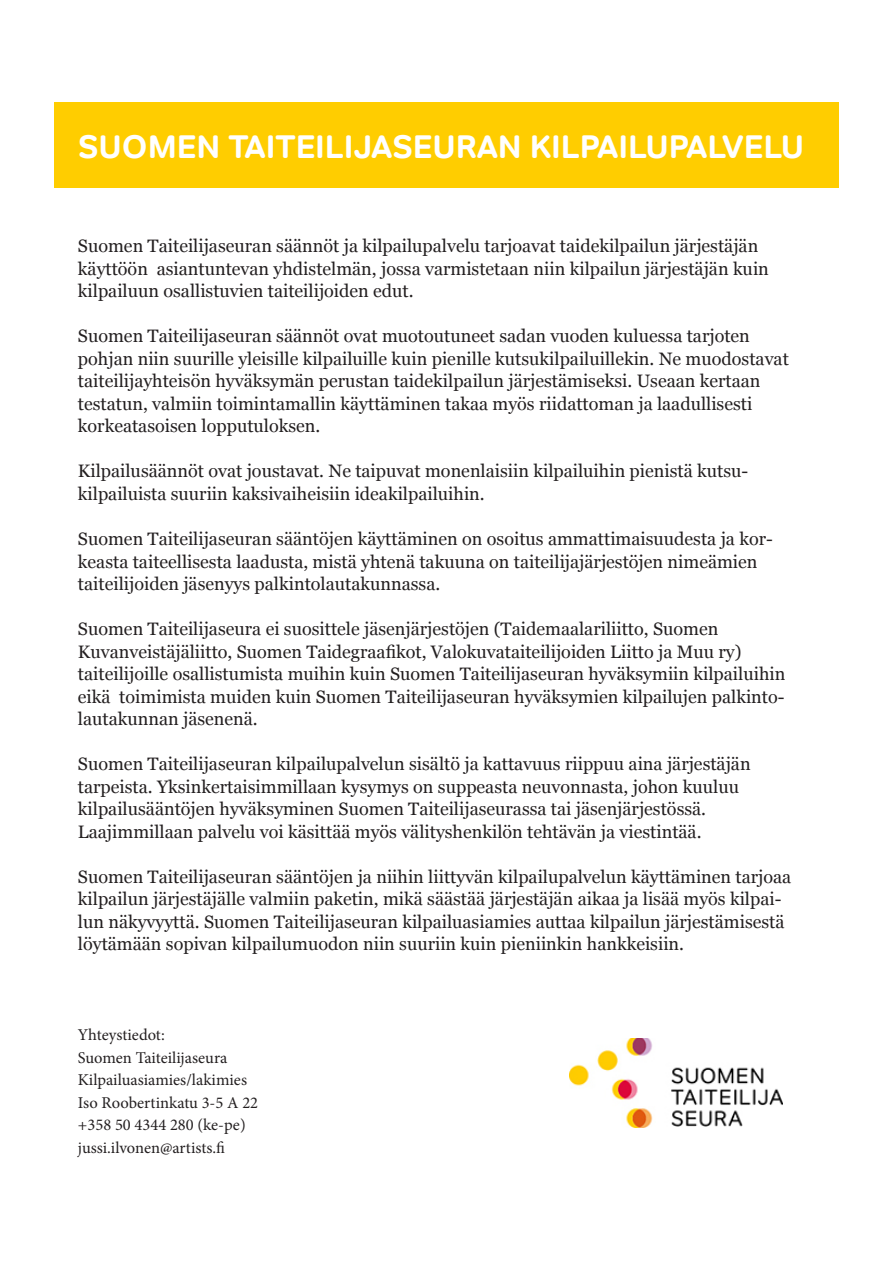
<style>
.page{position:relative;width:893px;height:1263px;background:#fff}
.page>*{position:absolute;margin:0;border:0;box-sizing:border-box;transform-origin:0 0}
.t1{font:700 33px "Tondo";color:#fff}
.t2{font:18px/22.5px "Georgia";color:#231f20}
.t3{font:16.5px "Minion Pro";color:#231f20}
</style>
<div class="page">
<div style="left:54px;top:102px;width:785px;height:85px;background:#ffcd00"></div>
<img style="left:570px;top:1038px;width:213px;height:89px">
<p class="t1" style="left:78px;top:127px;width:727px">SUOMEN TAITEILIJASEURAN KILPAILUPALVELU</p>
<p class="t2" style="left:78px;top:235px;width:692px">Suomen Taiteilijaseuran säännöt ja kilpailupalvelu tarjoavat taidekilpailun järjestäjän käyttöön asiantuntevan yhdistelmän, jossa varmistetaan niin kilpailun järjestäjän kuin kilpailuun osallistuvien taiteilijoiden edut.</p>
<p class="t2" style="left:78px;top:325px;width:712px">Suomen Taiteilijaseuran säännöt ovat muotoutuneet sadan vuoden kuluessa tarjoten pohjan niin suurille yleisille kilpailuille kuin pienille kutsukilpailuillekin. Ne muodostavat taiteilijayhteisön hyväksymän perustan taidekilpailun järjestämiseksi. Useaan kertaan</p>
<p class="t2" style="left:78px;top:393px;width:676px">testatun, valmiin toimintamallin käyttäminen takaa myös riidattoman ja laadullisesti</p>
<p class="t2" style="left:78px;top:415px;width:244px">korkeatasoisen lopputuloksen.</p>
<p class="t2" style="left:78px;top:460px;width:672px">Kilpailusäännöt ovat joustavat. Ne taipuvat monenlaisiin kilpailuihin pienistä kutsu-</p>
<p class="t2" style="left:78px;top:483px;width:408px">kilpailuista suuriin kaksivaiheisiin ideakilpailuihin.</p>
<p class="t2" style="left:78px;top:528px;width:696px">Suomen Taiteilijaseuran sääntöjen käyttäminen on osoitus ammattimaisuudesta ja kor&shy;keasta taiteellisesta laadusta, mistä yhtenä takuuna on taiteilijajärjestöjen nimeämien taiteilijoiden jäsenyys palkintolautakunnassa.</p>
<p class="t2" style="left:78px;top:618px;width:709px">Suomen Taiteilijaseura ei suosittele jäsenjärjestöjen (Taidemaalariliitto, Suomen Kuvanveistäjäliitto, Suomen Taidegraafikot, Valokuvataiteilijoiden Liitto ja Muu ry) taiteilijoille osallistumista muihin kuin Suomen Taiteilijaseuran hyväksymiin kilpailuihin eikä toimimista muiden kuin Suomen Taiteilijaseuran hyväksymien kilpailujen palkinto-</p>
<p class="t2" style="left:78px;top:708px;width:181px">lautakunnan jäsenenä.</p>
<p class="t2" style="left:78px;top:753px;width:674px">Suomen Taiteilijaseuran kilpailupalvelun sisältö ja kattavuus riippuu aina järjestäjän tarpeista. Yksinkertaisimmillaan kysymys on suppeasta neuvonnasta, johon kuuluu kilpailusääntöjen hyväksyminen Suomen Taiteilijaseurassa tai jäsenjärjestössä.</p>
<p class="t2" style="left:78px;top:820px;width:625px">Laajimmillaan palvelu voi käsittää myös välityshenkilön tehtävän ja viestintää.</p>
<p class="t2" style="left:78px;top:865px;width:715px">Suomen Taiteilijaseuran sääntöjen ja niihin liittyvän kilpailupalvelun käyttäminen tarjoaa</p>
<p class="t2" style="left:78px;top:888px;width:708px">kilpailun järjestäjälle valmiin paketin, mikä säästää järjestäjän aikaa ja lisää myös kilpai&shy;lun näkyvyyttä. Suomen Taiteilijaseuran kilpailuasiamies auttaa kilpailun järjestämisestä löytämään sopivan kilpailumuodon niin suuriin kuin pieniinkin hankkeisiin.</p>
<p class="t3" style="left:78px;top:1024px;width:88px">Yhteystiedot:</p>
<p class="t3" style="left:78px;top:1046px;width:151px">Suomen Taiteilijaseura</p>
<p class="t3" style="left:78px;top:1069px;width:171px">Kilpailuasiamies/lakimies</p>
<p class="t3" style="left:78px;top:1091px;width:182px">Iso Roobertinkatu 3-5 A 22</p>
<p class="t3" style="left:78px;top:1114px;width:169px">+358 50 4344 280 (ke-pe)</p>
<p class="t3" style="left:78px;top:1136px;width:149px">jussi.ilvonen@artists.fi</p>
</div>
